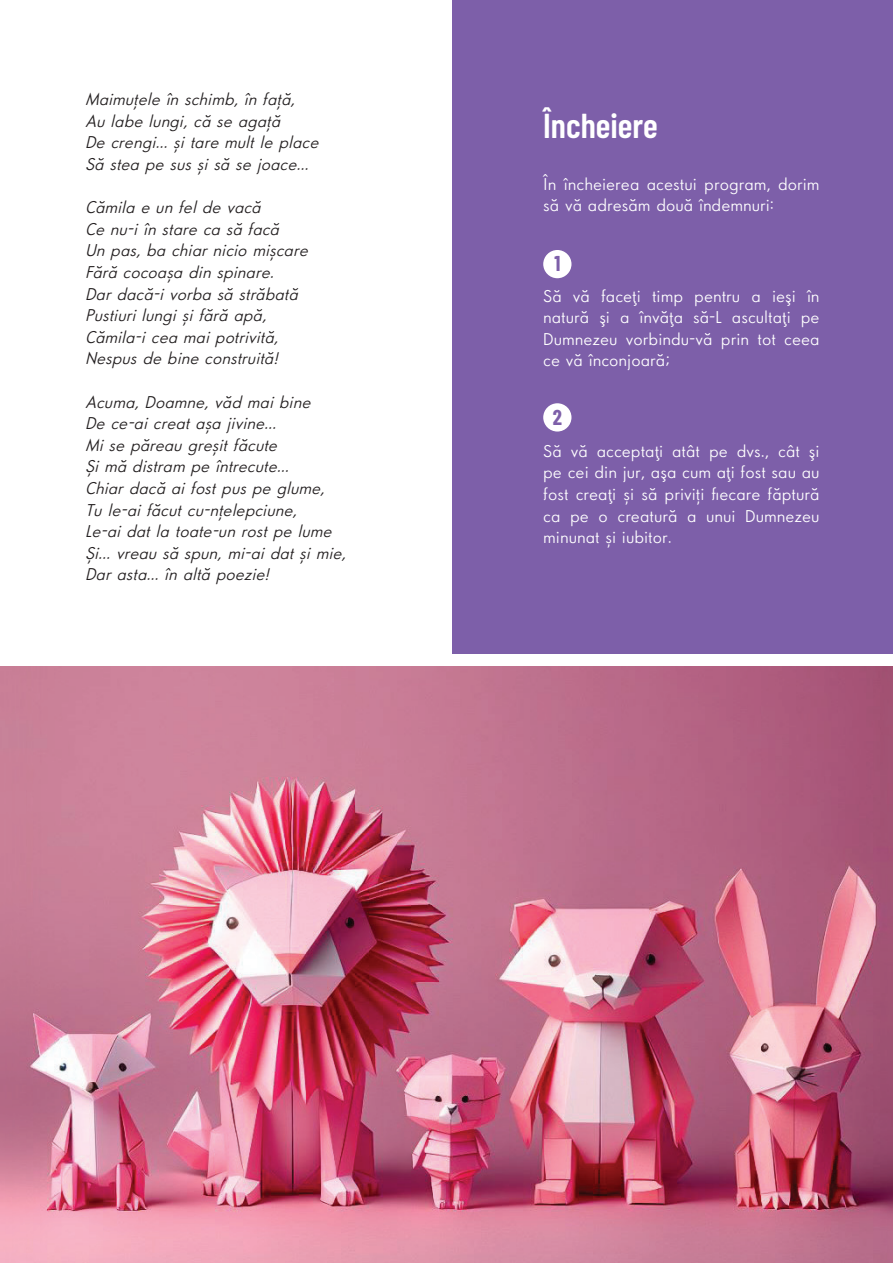
<style>
.page{position:relative;width:893px;height:1263px;background:#fff}
.page>*{position:absolute;margin:0;border:0;box-sizing:border-box;transform-origin:0 0}
.t1{font:600 34.5px "Barlow Condensed";color:#fff}
.t2{font:700 21px "Barlow Condensed";color:#7d5fa9}
.t3{font:italic 300 18px/21.6px "HY Yoyo";color:#231f20}
.t4{font:300 18px/21.6px "HY Yoyo";color:#fff;text-align:justify}
</style>
<div class="page">
<hr style="left:892px;top:0;width:1px;height:833px;background:#f16f90">
<img style="left:0;top:666px;width:893px;height:597px">
<div style="left:453px;top:0;width:440px;height:654px;background:#7d5fa9"></div>
<div style="left:542px;top:249px;width:30px;height:30px;background:#fff;border-radius:50%"></div>
<div style="left:542px;top:248px;width:31px;height:32px;border:2px solid #7d5fa9;border-radius:50%"></div>
<div style="left:542px;top:402px;width:30px;height:30px;background:#fff;border-radius:50%"></div>
<div style="left:542px;top:402px;width:31px;height:31px;border:2px solid #7d5fa9;border-radius:50%"></div>
<p class="t3" style="left:85px;top:89px;width:241px">Maimuțeleînschimb,înfață,<br>Aulabelungi,căseagață<br>Decrengi...șitaremultleplace<br>Săsteapesusșisăsejoace...</p>
<p class="t3" style="left:85px;top:197px;width:231px">Cămilaeunfeldevacă<br>Cenu-iînstarecasăfacă<br>Unpas,bachiarniciomișcare<br>Fărăcocoașadinspinare.<br>Dardacă-ivorbasăstrăbată<br>Pustiurilungișifărăapă,<br>Cămila-iceamaipotrivită,<br>Nespusdebineconstruită!</p>
<p class="t3" style="left:85px;top:392px;width:269px">Acuma,Doamne,vădmaibine<br>Dece-aicreatașajivine...<br>Misepăreaugreșitfăcute<br>Șimădistram peîntrecute...<br>Chiardacăaifostpuspeglume,<br>Tule-aifăcutcu-nțelepciune,<br>Le-aidatlatoate-unrostpelume<br>Și...vreausăspun,mi-aidatșimie,<br>Darasta...înaltăpoezie!</p>
<h1 class="t1" style="left:543px;top:101px;width:116px">Încheiere</h1>
<p class="t4" style="left:543px;top:174px;width:278px">În încheierea acestui program, dorim să vă adresăm două îndemnuri:</p>
<p class="t2" style="left:554px;top:249px;width:7px">1</p>
<p class="t4" style="left:543px;top:286px;width:278px">Să vă faceţi timp pentru a ieşi în natură şi a învăţa să-L ascultaţi pe Dumnezeu vorbindu-vă prin tot ceea ce vă înconjoară;</p>
<p class="t2" style="left:553px;top:402px;width:11px">2</p>
<p class="t4" style="left:543px;top:441px;width:278px">Să vă acceptaţi atât pe dvs., cât şi pe cei din jur, aşa cum aţi fost sau au fost creaţi și să priviți fiecare făptură ca pe o creatură a unui Dumnezeu minunat și iubitor.</p>
</div>
